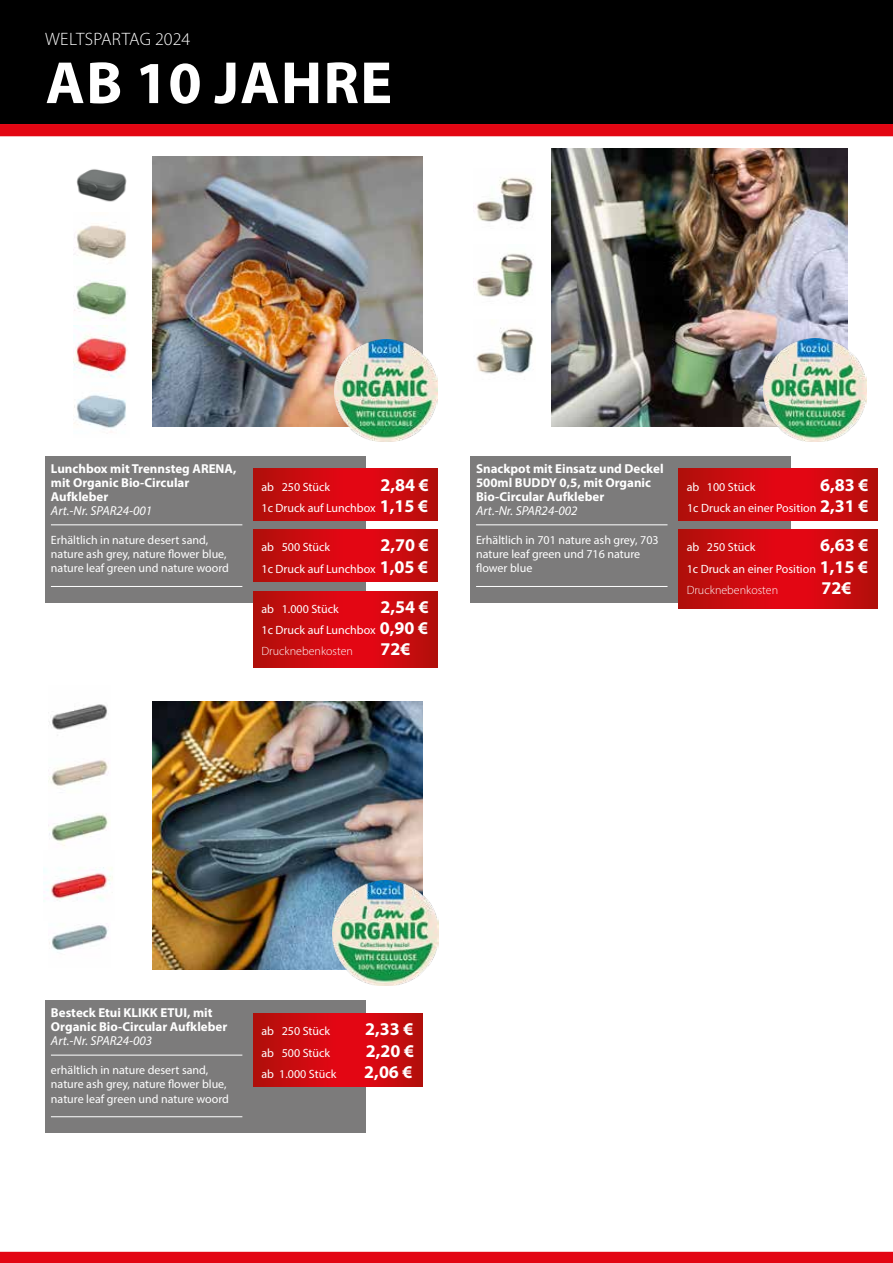
<style>
.page{position:relative;width:893px;height:1263px;background:#fff}
.page>*{position:absolute;margin:0;border:0;box-sizing:border-box;transform-origin:0 0}
.t1{font:700 60px "Myriad Pro";letter-spacing:.02em;color:#fff}
.t2{font:700 18px "Myriad Pro";color:#fff}
.t3{font:300 18px "Myriad Pro";letter-spacing:.01em;color:#fff}
.t4{font:700 12.9px/14.1px "Myriad Pro";color:#fff}
.t5{font:italic 12.9px "Myriad Pro";color:#fff}
.t6{font:12px/14.4px "Myriad Pro";color:#fff}
.s1{font-weight:700;font-size:18px}
.s2{font-weight:300}
</style>
<div class="page">
<div style="left:0;top:0;width:893px;height:124px;background:#000"></div>
<div style="left:0;top:124px;width:893px;height:12px;background:#e30613"></div>
<div style="left:0;top:1252px;width:893px;height:11px;background:#e30613"></div>
<div style="left:45px;top:456px;width:321px;height:147px;background:#7c7b7b"></div>
<hr style="left:51px;top:524px;width:191px;height:1px;background:#fff">
<hr style="left:51px;top:586px;width:191px;height:1px;background:#fff">
<div style="left:470px;top:456px;width:321px;height:147px;background:#7c7b7b"></div>
<hr style="left:476px;top:524px;width:191px;height:1px;background:#fff">
<hr style="left:476px;top:586px;width:191px;height:1px;background:#fff">
<div style="left:45px;top:1000px;width:321px;height:133px;background:#7c7b7b"></div>
<hr style="left:51px;top:1055px;width:191px;height:1px;background:#fff">
<hr style="left:51px;top:1116px;width:191px;height:1px;background:#fff">
<svg style="left:253px;top:469px;width:184px;height:52px;background:#cd0a0f"></svg>
<svg style="left:253px;top:529px;width:184px;height:52px;background:#cd0a0f"></svg>
<svg style="left:253px;top:591px;width:184px;height:77px;background:#cd0a0f"></svg>
<img style="left:74px;top:169px;width:53px;height:260px">
<img style="left:49px;top:704px;width:59px;height:32px">
<img style="left:49px;top:760px;width:60px;height:26px">
<img style="left:49px;top:813px;width:60px;height:33px">
<img style="left:49px;top:923px;width:60px;height:28px">
<img style="left:475px;top:177px;width:59px;height:45px">
<img style="left:476px;top:253px;width:58px;height:44px">
<img style="left:153px;top:702px;width:270px;height:268px">
<img style="left:44px;top:867px;width:69px;height:35px">
<img style="left:153px;top:156px;width:270px;height:270px">
<img style="left:552px;top:148px;width:296px;height:278px">
<img style="left:476px;top:328px;width:58px;height:46px">
<img style="left:335px;top:339px;width:102px;height:103px">
<img style="left:763px;top:338px;width:104px;height:104px">
<img style="left:333px;top:880px;width:105px;height:106px">
<svg style="left:678px;top:469px;width:199px;height:52px;background:#cd0a0f"></svg>
<svg style="left:678px;top:529px;width:199px;height:80px;background:#cd0a0f"></svg>
<svg style="left:253px;top:1013px;width:170px;height:74px;background:#cd0a0f"></svg>
<h2 class="t3" style="left:45px;top:28px;width:147px">WELTSPARTAG 2024</h2>
<h1 class="t1" style="left:46px;top:44px;width:348px">AB 10 JAHRE</h1>
<p class="t4" style="left:51px;top:461px;width:187px">Lunchbox mit Trennsteg ARENA, mit Organic Bio-Circular<br>Aufkleber</p>
<p class="t5" style="left:51px;top:503px;width:103px">Art.-Nr. SPAR24-001</p>
<p class="t6" style="left:51px;top:532px;width:180px">Erhältlich in nature desert sand, nature ash grey, nature flower blue, nature leaf green und nature woord</p>
<p class="t6" style="left:261px;top:479px;width:70px">ab 250 Stück</p>
<h2 class="t2" style="left:380px;top:473px;width:50px">2,84 €</h2>
<p class="t6" style="left:261px;top:501px;width:168px">1c Druck auf Lunchbox <span class="s1">1,15 €</span></p>
<p class="t6" style="left:261px;top:540px;width:70px">ab 500 Stück</p>
<h2 class="t2" style="left:380px;top:534px;width:50px">2,70 €</h2>
<p class="t6" style="left:261px;top:562px;width:168px">1c Druck auf Lunchbox <span class="s1">1,05 €</span></p>
<p class="t6" style="left:261px;top:602px;width:79px">ab 1.000 Stück</p>
<h2 class="t2" style="left:380px;top:595px;width:50px">2,54 €</h2>
<p class="t6" style="left:261px;top:619px;width:168px;line-height:21px">1c Druck auf Lunchbox <span class="s1">0,90 €<br></span><span class="s2">Drucknebenkosten</span></p>
<h2 class="t2" style="left:381px;top:637px;width:31px">72€</h2>
<p class="t4" style="left:476px;top:461px;width:189px">Snackpot mit Einsatz und Deckel<br>500ml BUDDY 0,5, mit Organic<br>Bio-Circular Aufkleber</p>
<p class="t5" style="left:476px;top:503px;width:103px">Art.-Nr. SPAR24-002</p>
<p class="t6" style="left:476px;top:532px;width:184px">Erhältlich in 701 nature ash grey, 703 nature leaf green und 716 nature flower blue</p>
<p class="t6" style="left:687px;top:479px;width:70px">ab 100 Stück</p>
<h2 class="t2" style="left:820px;top:473px;width:50px">6,83 €</h2>
<p class="t6" style="left:687px;top:501px;width:183px">1c Druck an einer Position <span class="s1">2,31 €</span></p>
<p class="t6" style="left:687px;top:540px;width:70px">ab 250 Stück</p>
<h2 class="t2" style="left:820px;top:534px;width:50px">6,63 €</h2>
<p class="t6" style="left:687px;top:558px;width:183px;line-height:21px">1c Druck an einer Position <span class="s1">1,15 €<br></span><span class="s2">Drucknebenkosten</span></p>
<h2 class="t2" style="left:821px;top:576px;width:31px">72€</h2>
<p class="t4" style="left:51px;top:1005px;width:178px">Besteck Etui KLIKK ETUI, mit<br>Organic Bio-Circular Aufkleber</p>
<p class="t5" style="left:51px;top:1033px;width:103px">Art.-Nr. SPAR24-003</p>
<p class="t6" style="left:51px;top:1062px;width:180px">erhältlich in nature desert sand, nature ash grey, nature flower blue, nature leaf green und nature woord</p>
<p class="t6" style="left:261px;top:1024px;width:70px">ab 250 Stück</p>
<h2 class="t2" style="left:365px;top:1017px;width:50px">2,33 €</h2>
<p class="t6" style="left:261px;top:1045px;width:70px">ab 500 Stück</p>
<h2 class="t2" style="left:366px;top:1039px;width:50px">2,20 €</h2>
<p class="t6" style="left:261px;top:1067px;width:76px">ab 1.000 Stück</p>
<h2 class="t2" style="left:364px;top:1060px;width:50px">2,06 €</h2>
</div>
